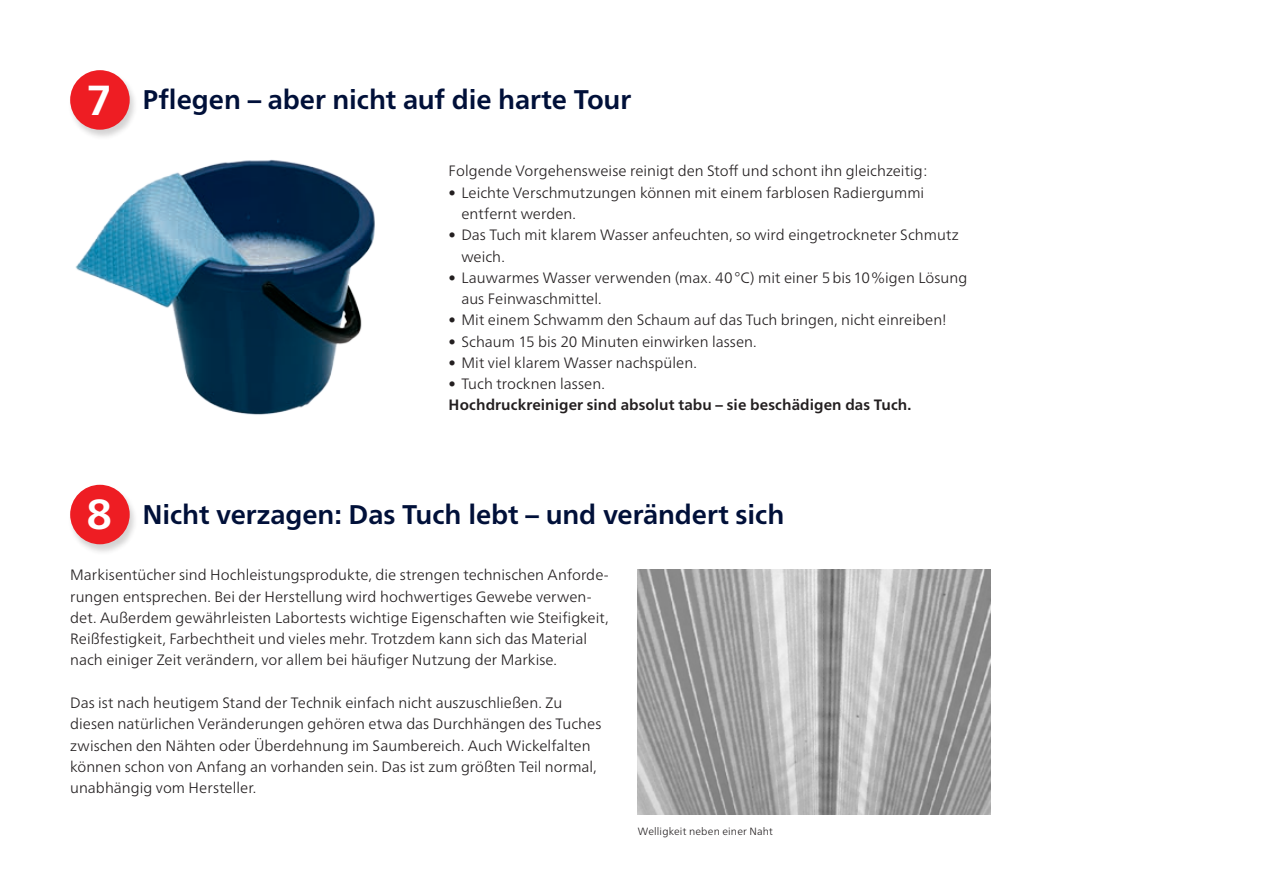
<style>
.page{position:relative;width:1263px;height:893px;background:#fff}
.page>*{position:absolute;margin:0;border:0;box-sizing:border-box;transform-origin:0 0}
.t1{font:700 42px "Frutiger Neue LTW1 G";color:#fff}
._01_Headline{font:700 27px "Frutiger Neue LTW1 G";letter-spacing:-.005em;color:#001039}
._03_Copy_Rlight_10_5{font:300 15px/21.3px "Frutiger Neue LTW1 G";letter-spacing:.005em;color:#231f20}
._03_Copy_Rlight_10_5-2{font:700 15px "Frutiger Neue LTW1 G";letter-spacing:.005em;color:#231f20}
._03_Bildunterschrift{font:300 10.5px "Frutiger Neue LTW1 G";letter-spacing:.02em;color:#231f20}
</style>
<div class="page">
<div style="left:68px;top:70px;width:70px;height:70px;background:#231f20;opacity:.2"></div>
<div style="left:70px;top:70px;width:60px;height:60px;background:#ee1d23;border-radius:50%"></div>
<div style="left:68px;top:484px;width:70px;height:71px;background:#231f20;opacity:.2"></div>
<div style="left:70px;top:485px;width:60px;height:59px;background:#ee1d23;border-radius:50%"></div>
<img style="left:638px;top:570px;width:353px;height:244px">
<img style="left:75px;top:159px;width:300px;height:256px">
<p class="t1" style="left:87px;top:75px;width:27px">7</p>
<p class="_01_Headline" style="left:142px;top:84px;width:490px">Pflegen – aber nicht auf die harte Tour</p>
<p class="_03_Copy_Rlight_10_5" style="left:449px;top:160px;width:480px">Folgende Vorgehensweise reinigt den Stoff und schont ihn gleichzeitig:</p>
<p class="_03_Copy_Rlight_10_5" style="left:461px;top:182px;width:464px;text-indent:-13px">• Leichte Verschmutzungen können mit einem farblosen Radiergummi entfernt werden.</p>
<p class="_03_Copy_Rlight_10_5" style="left:461px;top:224px;width:499px;text-indent:-13px">• Das Tuch mit klarem Wasser anfeuchten, so wird eingetrockneter Schmutz weich.</p>
<p class="_03_Copy_Rlight_10_5" style="left:461px;top:267px;width:507px;text-indent:-13px">• Lauwarmes Wasser verwenden (max. 40°C) mit einer 5 bis 10%igen Lösung aus Feinwaschmittel.</p>
<p class="_03_Copy_Rlight_10_5" style="left:449px;top:309px;width:499px">• Mit einem Schwamm den Schaum auf das Tuch bringen, nicht einreiben!</p>
<p class="_03_Copy_Rlight_10_5" style="left:449px;top:331px;width:310px">• Schaum 15 bis 20 Minuten einwirken lassen.</p>
<p class="_03_Copy_Rlight_10_5" style="left:449px;top:352px;width:250px">• Mit viel klarem Wasser nachspülen.</p>
<p class="_03_Copy_Rlight_10_5" style="left:449px;top:373px;width:158px">• Tuch trocknen lassen.</p>
<p class="_03_Copy_Rlight_10_5-2" style="left:449px;top:396px;width:464px">Hochdruckreiniger sind absolut tabu – sie beschädigen das Tuch.</p>
<p class="t1" style="left:87px;top:490px;width:27px">8</p>
<p class="_01_Headline" style="left:142px;top:499px;width:643px">Nicht verzagen: Das Tuch lebt – und verändert sich</p>
<p class="_03_Copy_Rlight_10_5" style="left:70px;top:564px;width:540px">Markisentücher sind Hochleistungsprodukte, die strengen technischen Anforde&shy;rungen entsprechen. Bei der Herstellung wird hochwertiges Gewebe verwen&shy;det. Außerdem gewährleisten Labortests wichtige Eigenschaften wie Steifigkeit, Reißfestigkeit, Farbechtheit und vieles mehr. Trotzdem kann sich das Material nach einiger Zeit verändern, vor allem bei häufiger Nutzung der Markise.</p>
<p class="_03_Copy_Rlight_10_5" style="left:70px;top:692px;width:533px">Das ist nach heutigem Stand der Technik einfach nicht auszuschließen. Zu diesen natürlichen Veränderungen gehören etwa das Durchhängen des Tuches zwischen den Nähten oder Überdehnung im Saumbereich. Auch Wickelfalten können schon von Anfang an vorhanden sein. Das ist zum größten Teil normal, unabhängig vom Hersteller.</p>
<p class="_03_Bildunterschrift" style="left:638px;top:825px;width:137px">Welligkeit neben einer Naht</p>
</div>
